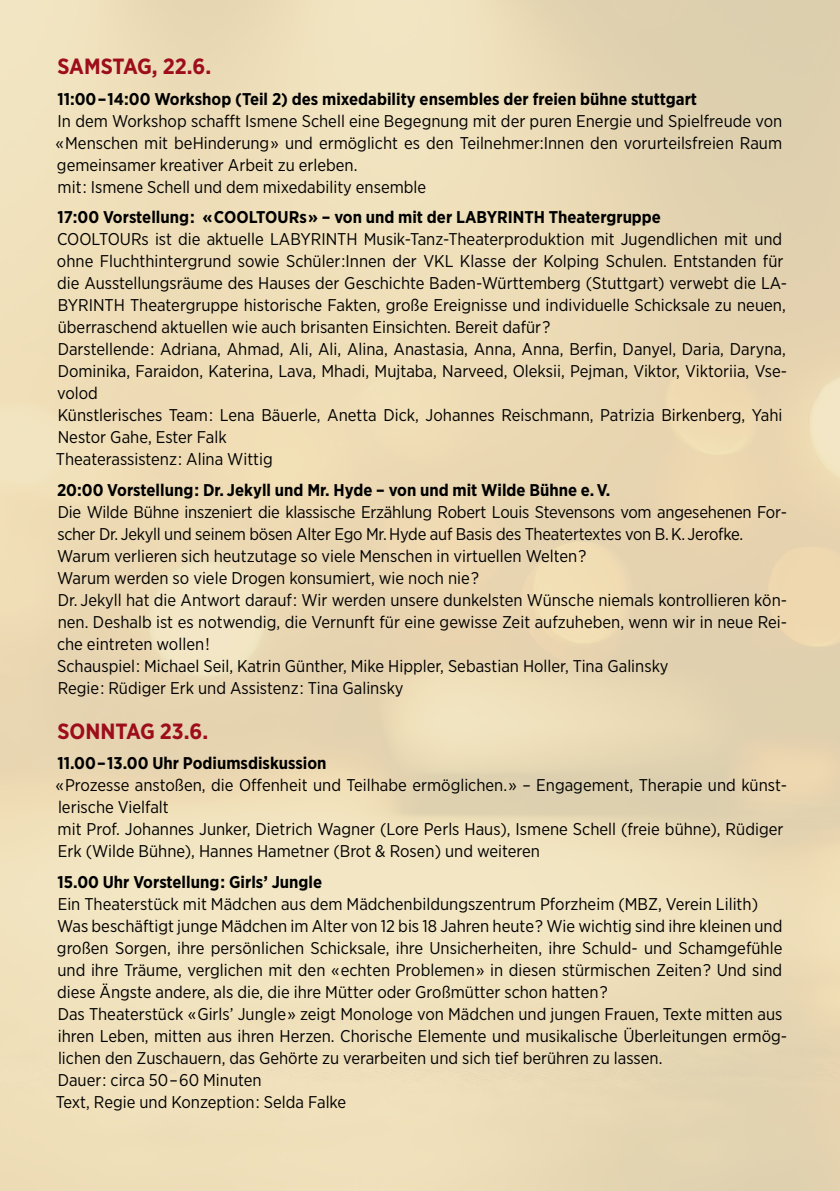
<style>
.page{position:relative;width:840px;height:1191px;background:#fff}
.page>*{position:absolute;margin:0;border:0;box-sizing:border-box;transform-origin:0 0}
.t1{font:700 22px "Gotham Narrow";color:#9d0d1c}
.t2{font:17px/22px "Gotham Narrow";color:#000}
.t3{font:700 17px "Gotham Narrow";color:#000}
</style>
<div class="page">
<div style="left:0;top:0;width:839px;height:1191px;background:linear-gradient(to right,#f1e2bc,#e6d5b2)"></div>
<p class="t1" style="left:57px;top:52px;width:155px">SAMSTAG, 22.6.</p>
<p class="t3" style="left:57px;top:88px;width:641px">11:00 – 14:00 Workshop (Teil 2) des mixedability ensembles der freien bühne stuttgart</p>
<p class="t2" style="left:55px;top:109px;width:727px">In dem Workshop schafft Ismene Schell eine Begegnung mit der puren Energie und Spielfreude von « Menschen mit beHinderung » und ermöglicht es den Teilnehmer:Innen den vorurteilsfreien Raum gemeinsamer kreativer Arbeit zu erleben.<br>mit : Ismene Schell und dem mixedability ensemble</p>
<p class="t3" style="left:57px;top:206px;width:604px">17:00 Vorstellung : « COOLTOURs » – von und mit der LABYRINTH Theatergruppe</p>
<p class="t2" style="left:56px;top:228px;width:732px">COOLTOURs ist die aktuelle LABYRINTH Musik-Tanz-Theaterproduktion mit Jugendlichen mit und ohne Fluchthintergrund sowie Schüler :Innen der VKL Klasse der Kolping Schulen. Entstanden für die Ausstellungsräume des Hauses der Geschichte Baden-Württemberg (Stuttgart) verwebt die LA-BYRINTH Theatergruppe historische Fakten, große Ereignisse und individuelle Schicksale zu neuen, überraschend aktuellen wie auch brisanten Einsichten. Bereit dafür ?<br>Darstellende : Adriana, Ahmad, Ali, Ali, Alina, Anastasia, Anna, Anna, Berfin, Danyel, Daria, Daryna, Dominika, Faraidon, Katerina, Lava, Mhadi, Mujtaba, Narveed, Oleksii, Pejman, Viktor, Viktoriia, Vse&shy;volod<br>Künstlerisches Team : Lena Bäuerle, Anetta Dick, Johannes Reischmann, Patrizia Birkenberg, Yahi Nestor Gahe, Ester Falk<br>Theaterassistenz : Alina Wittig</p>
<p class="t3" style="left:57px;top:479px;width:554px">20:00 Vorstellung : Dr. Jekyll und Mr. Hyde – von und mit Wilde Bühne e. V.</p>
<p class="t2" style="left:57px;top:500px;width:731px">Die Wilde Bühne inszeniert die klassische Erzählung Robert Louis Stevensons vom angesehenen For&shy;scher Dr. Jekyll und seinem bösen Alter Ego Mr.Hyde auf Basis des Theatertextes von B.K. Jerofke.<br>Warum verlieren sich heutzutage so viele Menschen in virtuellen Welten ?<br>Warum werden so viele Drogen konsumiert, wie noch nie ?<br>Dr. Jekyll hat die Antwort darauf : Wir werden unsere dunkelsten Wünsche niemals kontrollieren kön&shy;nen. Deshalb ist es notwendig, die Vernunft für eine gewisse Zeit aufzuheben, wenn wir in neue Rei&shy;che eintreten wollen !<br>Schauspiel : Michael Seil, Katrin Günther, Mike Hippler, Sebastian Holler, Tina Galinsky<br>Regie : Rüdiger Erk und Assistenz : Tina Galinsky</p>
<p class="t1" style="left:57px;top:717px;width:152px">SONNTAG 23.6.</p>
<p class="t3" style="left:57px;top:752px;width:270px">11.00 – 13.00 Uhr Podiumsdiskussion</p>
<p class="t2" style="left:55px;top:774px;width:732px">« Prozesse anstoßen, die Offenheit und Teilhabe ermöglichen. » – Engagement, Therapie und künst&shy;lerische Vielfalt<br>mit Prof. Johannes Junker, Dietrich Wagner (Lore Perls Haus), Ismene Schell (freie bühne), Rüdiger Erk (Wilde Bühne), Hannes Hametner (Brot &amp; Rosen) und weiteren</p>
<p class="t3" style="left:57px;top:871px;width:266px">15.00 Uhr Vorstellung : Girls’ Jungle</p>
<p class="t2" style="left:56px;top:892px;width:732px">Ein Theaterstück mit Mädchen aus dem Mädchenbildungszentrum Pforzheim (MBZ, Verein Lilith)<br>Was beschäftigt junge Mädchen im Alter von 12 bis 18 Jahren heute ? Wie wichtig sind ihre kleinen und großen Sorgen, ihre persönlichen Schicksale, ihre Unsicherheiten, ihre Schuld- und Schamgefühle und ihre Träume, verglichen mit den « echten Problemen » in diesen stürmischen Zeiten ? Und sind diese Ängste andere, als die, die ihre Mütter oder Großmütter schon hatten ?<br>Das Theaterstück « Girls’ Jungle » zeigt Monologe von Mädchen und jungen Frauen, Texte mitten aus ihren Leben, mitten aus ihren Herzen. Chorische Elemente und musikalische Überleitungen ermög&shy;lichen den Zuschauern, das Gehörte zu verarbeiten und sich tief berühren zu lassen.<br>Dauer : circa 50 – 60 Minuten<br>Text, Regie und Konzeption : Selda Falke</p>
</div>
